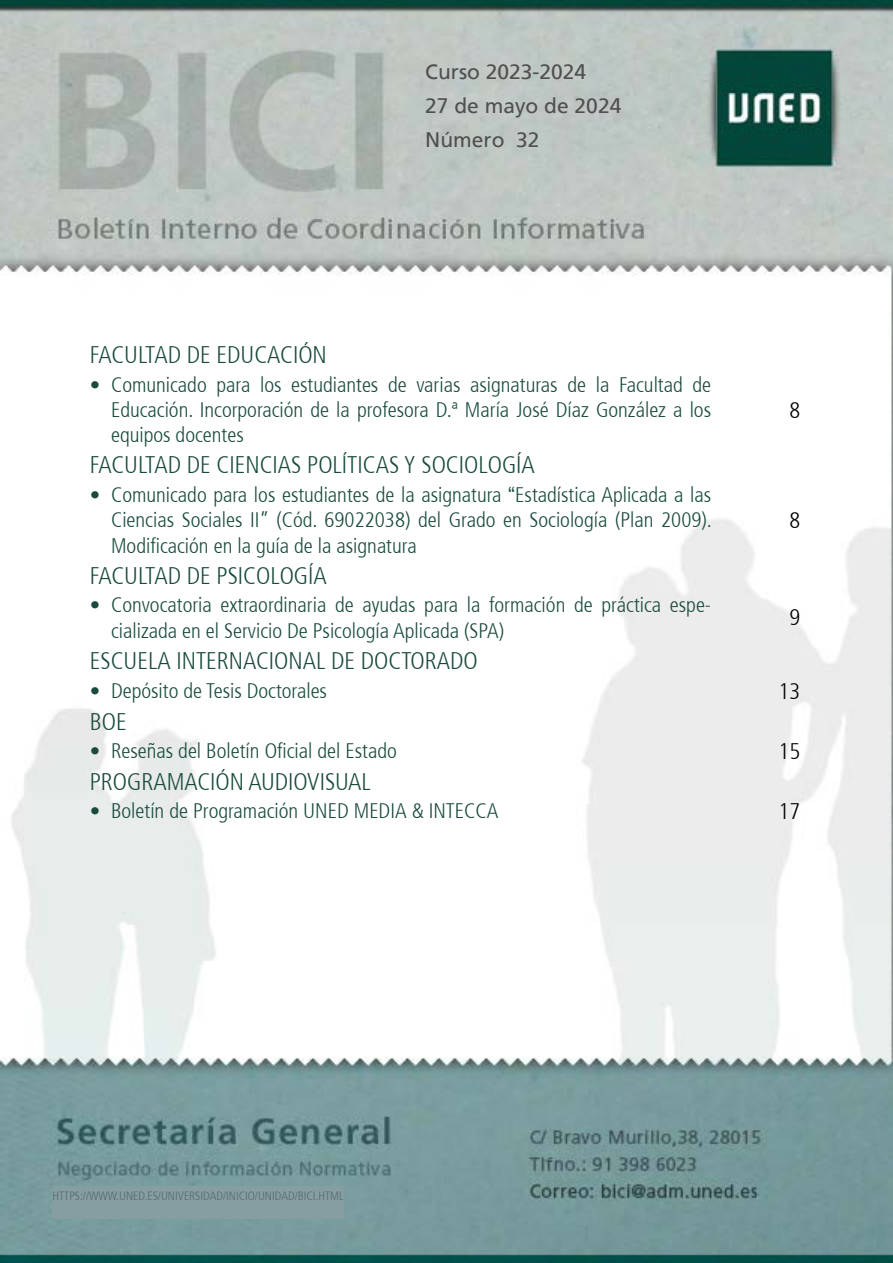
<style>
.page{position:relative;width:893px;height:1263px;background:#fff}
.page>*{position:absolute;margin:0;border:0;box-sizing:border-box;transform-origin:0 0}
.t1{font:300 condensed 24px "Frutiger 47";color:#194a3d}
.t2{font:300 condensed 22.5px "Frutiger 47";color:#000}
.t3{font:300 condensed 21px/25.2px "Frutiger 47";color:#194a3d;text-align:justify}
.t4{font:21px/33.8px "Frutiger";color:#514f50}
.t5{font:300 condensed 12px "Frutiger 47";color:#51696b}
.s1{font-family:"Arial";font-weight:400;font-stretch:normal}
</style>
<div class="page">
<img style="left:0;top:0;width:892px;height:1263px">
<div style="left:52px;top:1186px;width:292px;height:33px;background:#869ea2"></div>
<p class="t4" style="left:425px;top:55px;width:198px">Curso 2023-2024<br>27 de mayo de 2024<br>Número 32</p>
<p class="t1" style="left:90px;top:341px;width:239px">FACULTAD DE EDUCACIÓN</p>
<p class="t3" style="left:111px;top:372px;width:602px;text-indent:-21px">• Comunicado para los estudiantes de varias asignaturas de la Facultad de Educación. Incorporación de la profesora D.ª María José Díaz González a los equipos docentes</p>
<p class="t1" style="left:90px;top:451px;width:447px">FACULTAD DE CIENCIAS POLÍTICAS Y SOCIOLOGÍA</p>
<p class="t3" style="left:111px;top:482px;width:602px;text-indent:-21px">• Comunicado para los estudiantes de la asignatura <span class="s1">“</span>Estadística Aplicada a las Ciencias Sociales II” (Cód. 69022038) del Grado en Sociología (Plan 2009).<br>Modificación en la guía de la asignatura</p>
<p class="t1" style="left:90px;top:562px;width:239px">FACULTAD DE PSICOLOGÍA</p>
<p class="t3" style="left:111px;top:593px;width:602px;text-indent:-21px">• Convocatoria extraordinaria de ayudas para la formación de práctica espe&shy;cializada en el Servicio De Psicología Aplicada (SPA)</p>
<p class="t2" style="left:789px;top:397px;width:12px">8</p>
<p class="t2" style="left:789px;top:507px;width:12px">8</p>
<p class="t2" style="left:789px;top:605px;width:12px">9</p>
<p class="t1" style="left:90px;top:647px;width:389px">ESCUELA INTERNACIONAL DE DOCTORADO</p>
<p class="t3" style="left:90px;top:679px;width:239px">• Depósito de Tesis Doctorales</p>
<p class="t2" style="left:779px;top:678px;width:23px">13</p>
<p class="t1" style="left:90px;top:708px;width:38px">BOE</p>
<p class="t3" style="left:90px;top:739px;width:309px">• Reseñas del Boletín Oficial del Estado</p>
<p class="t2" style="left:779px;top:738px;width:23px">15</p>
<p class="t1" style="left:90px;top:768px;width:283px">PROGRAMACIÓN AUDIOVISUAL</p>
<p class="t3" style="left:90px;top:799px;width:410px">• Boletín de Programación UNED MEDIA &amp; INTECCA</p>
<p class="t2" style="left:779px;top:798px;width:23px">17</p>
<p class="t5" style="left:52px;top:1189px;width:293px">HTTPS://WWW.UNED.ES/UNIVERSIDAD/INICIO/UNIDAD/BICI.HTML</p>
</div>
